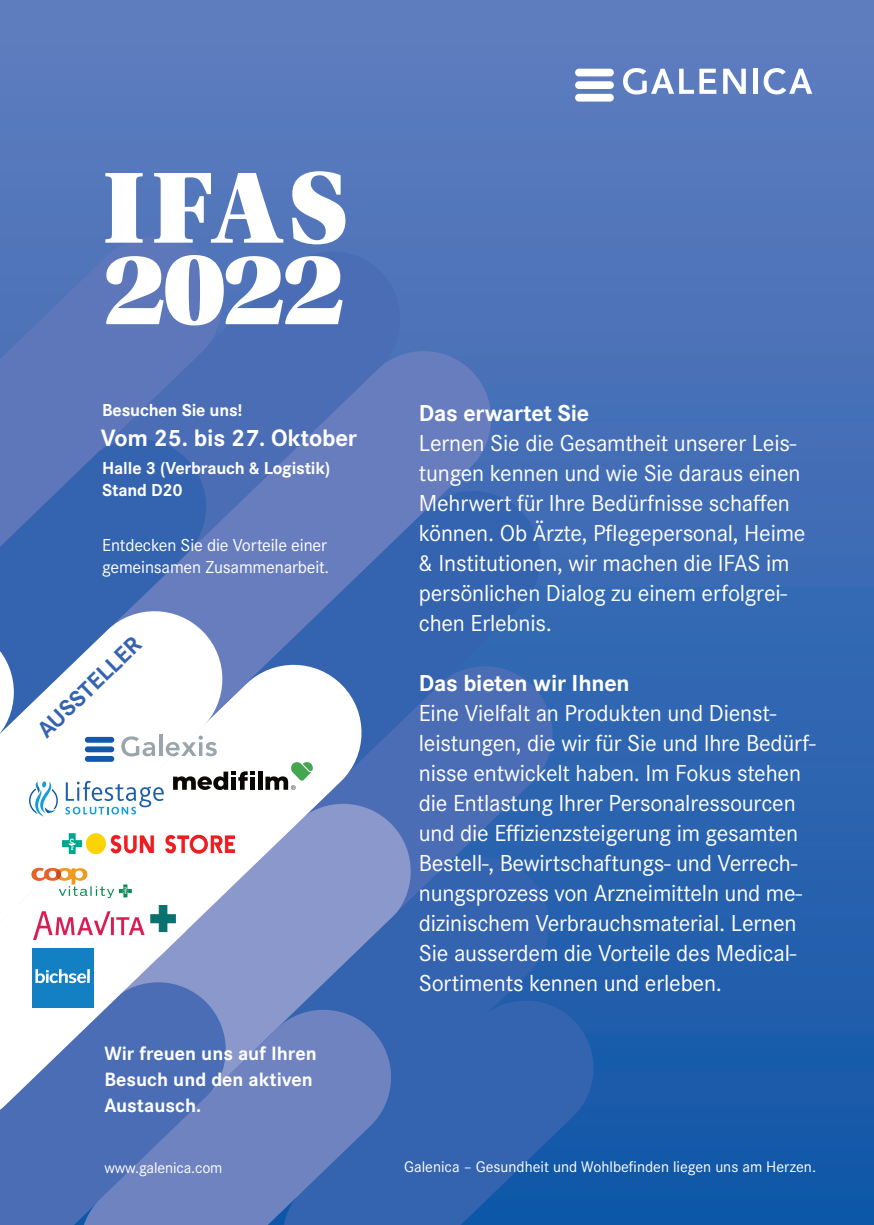
<style>
.page{position:relative;width:874px;height:1225px;background:#fff}
.page>*{position:absolute;margin:0;border:0;box-sizing:border-box;transform-origin:0 0}
.t1{font:107.2px/81.4px "Utopia Std Black Headline";letter-spacing:-.01em;color:#fff}
.t2{font:700 24.6px "Corporate S";letter-spacing:-.005em;color:#fff}
.t3{font:24px/30px "Corporate S";letter-spacing:-.01em;color:#fff}
.t4{font:700 24px "Corporate S";letter-spacing:-.01em;color:#fff}
.t5{font:700 24px "Corporate S";color:#3463af}
.t6{font:700 20px/26px "Corporate S";color:#fff}
.t7{font:18px/22px "Corporate S";letter-spacing:-.01em;color:#fff}
.t8{font:700 18px/22px "Corporate S";letter-spacing:-.01em;color:#fff}
.t9{font:16px "Corporate S";color:#fff}
</style>
<div class="page">
<div style="left:0;top:0;width:873px;height:1225px;background:linear-gradient(to bottom,#617dbf,#1057a8)"></div>
<svg style="left:417px;top:659px;width:142px;height:306px;background:#3767b1"></svg>
<svg style="left:407px;top:344px;width:91px;height:140px;background:#5f79bc"></svg>
<svg style="left:229px;top:244px;width:178px;height:240px;background:#5271b7"></svg>
<svg style="left:368px;top:803px;width:49px;height:47px;background:#6780bf"></svg>
<svg style="left:0;top:229px;width:229px;height:375px;background:#4e70b6"></svg>
<div style="left:0;top:1128px;width:73px;height:97px;background:#4b6db5"></div>
<svg style="left:398px;top:993px;width:202px;height:232px;background:#215dab"></svg>
<svg style="left:221px;top:484px;width:326px;height:319px;background:#486db5"></svg>
<svg style="left:255px;top:850px;width:301px;height:318px;background:#3966b1"></svg>
<svg style="left:73px;top:1002px;width:325px;height:223px;background:#5f7abc"></svg>
<svg style="left:0;top:604px;width:229px;height:13px;background:#5577ba"></svg>
<svg style="left:255px;top:658px;width:113px;height:320px;fill:#8a98cc"></svg>
<svg style="left:0;top:1103px;width:209px;height:12px;background:#4f70b6"></svg>
<div style="left:574px;top:94px;width:39px;height:8px;background:#fff;border-radius:4px"></div>
<div style="left:574px;top:81px;width:39px;height:8px;background:#fff;border-radius:4px"></div>
<div style="left:574px;top:69px;width:39px;height:7px;background:#fff;border-radius:4px"></div>
<svg style="left:722px;top:69px;width:23px;height:25px"></svg>
<svg style="left:622px;top:68px;width:71px;height:26px"></svg>
<svg style="left:699px;top:69px;width:17px;height:25px"></svg>
<hr style="left:753px;top:69px;width:4px;height:25px;background:#fff">
<svg style="left:763px;top:68px;width:48px;height:26px"></svg>
<hr style="left:258px;top:771px;width:4px;height:19px;background:#0a0604">
<svg style="left:265px;top:762px;width:48px;height:28px"></svg>
<svg style="left:0;top:617px;width:255px;height:486px"></svg>
<hr style="left:87px;top:969px;width:3px;height:14px;background:#fff">
<h1 class="t1" style="left:103px;top:169px;width:245px">IFAS<br>2022</h1>
<p class="t8" style="left:102px;top:400px;width:141px">Besuchen Sie uns!</p>
<p class="t4" style="left:418px;top:399px;width:172px">Das erwartet Sie</p>
<p class="t3" style="left:418px;top:428px;width:388px">Lernen Sie die Gesamtheit unserer Leis&shy;tungen kennen und wie Sie daraus einen Mehrwert für Ihre Bedürfnisse schaffen können. Ob Ärzte, Pflegepersonal, Heime &amp; Institutionen, wir machen die IFAS im persönlichen Dialog zu einem erfolgrei&shy;chen Erlebnis.</p>
<p class="t2" style="left:101px;top:424px;width:258px">Vom 25. bis 27. Oktober</p>
<p class="t8" style="left:102px;top:458px;width:230px">Halle 3 (Verbrauch &amp; Logistik)<br>Stand D20</p>
<p class="t7" style="left:102px;top:534px;width:228px">Entdecken Sie die Vorteile einer gemeinsamen Zusammenarbeit.</p>
<p class="t5" style="left:32px;top:723px;width:135px;rotate:-44deg">AUSSTELLER</p>
<p class="t6" style="left:104px;top:1041px;width:214px">Wir freuen uns auf Ihren<br>Besuch und den aktiven<br>Austausch.</p>
<p class="t9" style="left:104px;top:1158px;width:119px">www.galenica.com</p>
<p class="t4" style="left:418px;top:669px;width:212px">Das bieten wir Ihnen</p>
<p class="t3" style="left:418px;top:698px;width:398px">Eine Vielfalt an Produkten und Dienst&shy;leistungen, die wir für Sie und Ihre Bedürf&shy;nisse entwickelt haben. Im Fokus stehen die Entlastung Ihrer Personalressourcen und die Effizienzsteigerung im gesamten Bestell-, Bewirtschaftungs- und Verrech&shy;nungsprozess von Arzneimitteln und me&shy;dizinischem Verbrauchsmaterial. Lernen Sie ausserdem die Vorteile des Medical-Sortiments kennen und erleben.</p>
<p class="t9" style="left:404px;top:1158px;width:413px">Galenica – Gesundheit und Wohlbefinden liegen uns am Herzen.</p>
</div>
